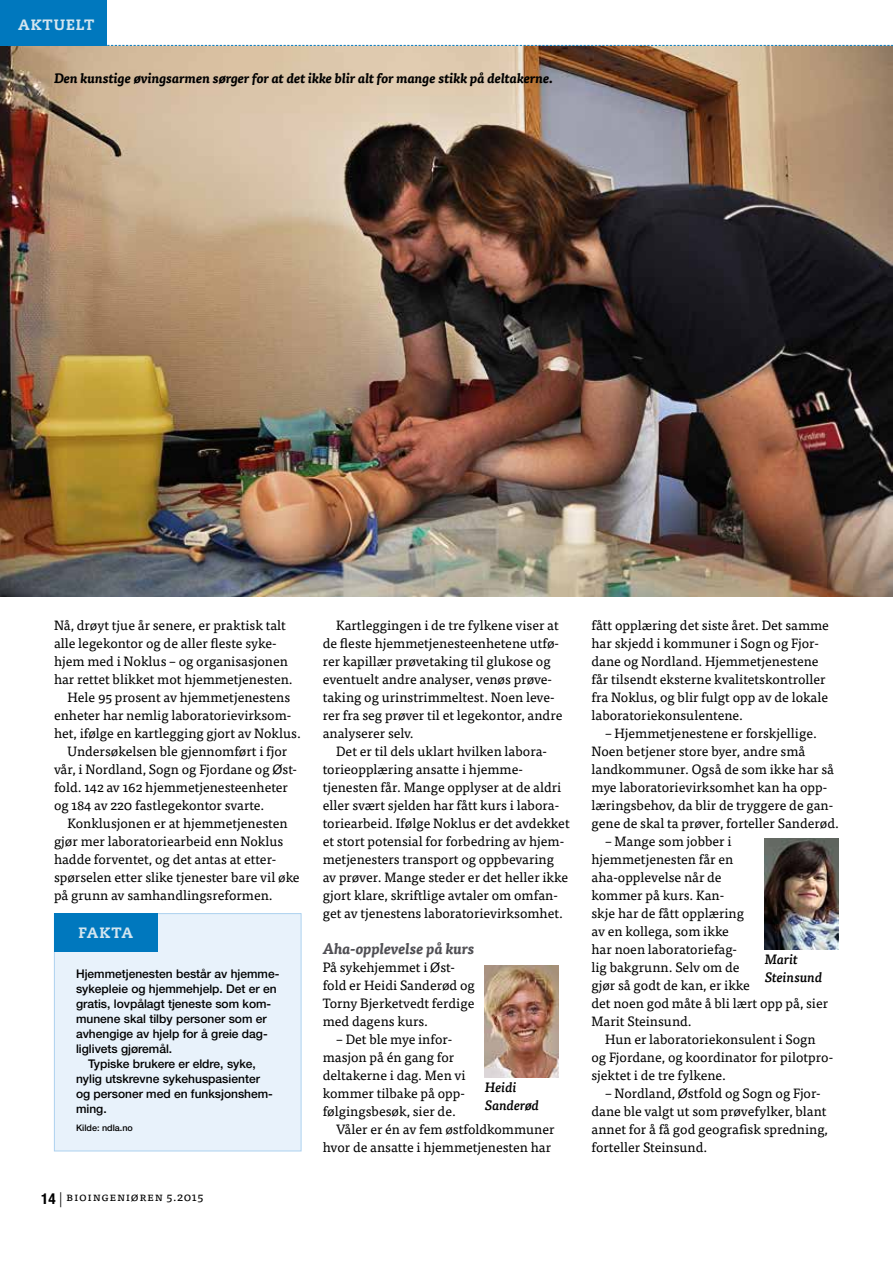
<style>
.page{position:relative;width:893px;height:1263px;background:#fff}
.page>*{position:absolute;margin:0;border:0;box-sizing:border-box;transform-origin:0 0}
.t1{font:italic 700 15px "Tisa Pro";color:#504f54}
.t2{font:800 15px "Caecilia LT Std";letter-spacing:.065em;color:#d3e5ef}
.t3{font:13.5px/18px "Tisa Pro";color:#000}
.t4{font:italic 700 13.5px "Tisa Pro";color:#000}
.t5{font:italic 500 13.5px/18px "Tisa Pro";color:#000}
.t6{font:500 12px "Helvetica Neue LT Pro";color:#000}
.t7{font:12px "Tisa Pro";letter-spacing:.05em;color:#000}
.t8{font:500 9px "Helvetica Neue LT Pro";color:#000}
.s1{font-family:"Helvetica Neue LT Pro";font-weight:700;font-stretch:condensed;font-size:15px}
.s2{font-family:"Helvetica Neue LT Pro";font-weight:300;font-size:15px}
</style>
<div class="page">
<img style="left:0;top:46px;width:893px;height:551px">
<div style="left:0;top:0;width:106px;height:46px;background:#0078be"></div>
<svg style="left:106px;top:45px;width:787px;height:1px"></svg>
<div style="left:54px;top:913px;width:247px;height:238px;background:#e8f2fb"></div>
<div style="left:54px;top:913px;width:247px;height:238px;border:1px solid #aed2ef"></div>
<div style="left:54px;top:913px;width:104px;height:38px;background:#0078be"></div>
<img style="left:765px;top:838px;width:74px;height:112px">
<img style="left:485px;top:966px;width:74px;height:111px">
<p class="t2" style="left:18px;top:15px;width:78px">AKTUELT</p>
<p class="t4" style="left:54px;top:68px;width:500px">Den kunstige øvingsarmen sørger for at det ikke blir alt for mange stikk på deltakerne.</p>
<p class="t3" style="left:54px;top:615px;width:234px">Nå, drøyt tjue år senere, er praktisk talt</p>
<p class="t3" style="left:54px;top:633px;width:224px">alle legekontor og de aller fleste syke-</p>
<p class="t3" style="left:54px;top:651px;width:235px">hjem med i Noklus – og organisasjonen</p>
<p class="t3" style="left:54px;top:669px;width:240px">har rettet blikket mot hjemmetjenesten.</p>
<p class="t3" style="left:68px;top:687px;width:224px">Hele 95 prosent av hjemmetjenestens</p>
<p class="t3" style="left:54px;top:705px;width:239px">enheter har nemlig laboratorievirksom-</p>
<p class="t3" style="left:54px;top:723px;width:248px">het, ifølge en kartlegging gjort av Noklus.</p>
<p class="t3" style="left:68px;top:741px;width:221px">Undersøkelsen ble gjennomført i fjor</p>
<p class="t3" style="left:54px;top:759px;width:245px">vår, i Nordland, Sogn og Fjordane og Øst-</p>
<p class="t3" style="left:54px;top:777px;width:235px">fold. 142 av 162 hjemmetjenesteenheter</p>
<p class="t3" style="left:54px;top:795px;width:212px">og 184 av 220 fastlegekontor svarte.</p>
<p class="t3" style="left:68px;top:813px;width:222px">Konklusjonen er at hjemmetjenesten</p>
<p class="t3" style="left:54px;top:831px;width:231px">gjør mer laboratoriearbeid enn Noklus</p>
<p class="t3" style="left:54px;top:849px;width:224px">hadde forventet, og det antas at etter-</p>
<p class="t3" style="left:54px;top:867px;width:247px">spørselen etter slike tjenester bare vil øke</p>
<p class="t3" style="left:54px;top:885px;width:220px">på grunn av samhandlingsreformen.</p>
<p class="t2" style="left:79px;top:923px;width:56px">FAKTA</p>
<p class="t6" style="left:76px;top:966px;width:205px">Hjemmetjenesten består av hjemme-</p>
<p class="t6" style="left:76px;top:981px;width:202px">sykepleie og hjemmehjelp. Det er en</p>
<p class="t6" style="left:76px;top:996px;width:197px">gratis, lovpålagt tjeneste som kom-</p>
<p class="t6" style="left:76px;top:1011px;width:192px">munene skal tilby personer som er</p>
<p class="t6" style="left:76px;top:1026px;width:193px">avhengige av hjelp for å greie dag-</p>
<p class="t6" style="left:76px;top:1041px;width:98px">liglivets gjøremål.</p>
<p class="t6" style="left:88px;top:1056px;width:169px">Typiske brukere er eldre, syke,</p>
<p class="t6" style="left:76px;top:1071px;width:185px">nylig utskrevne sykehuspasienter</p>
<p class="t6" style="left:76px;top:1086px;width:198px">og personer med en funksjonshem-</p>
<p class="t6" style="left:76px;top:1101px;width:32px">ming.</p>
<p class="t8" style="left:76px;top:1122px;width:58px">Kilde: ndla.no</p>
<p class="t7" style="left:41px;top:1188px;width:163px"><span class="s1">14</span> <span class="s2">|</span> Bioingeniøren 5.2015</p>
<p class="t3" style="left:323px;top:615px;width:241px;text-indent:14px">Kartleggingen i de tre fylkene viser at de fleste hjemmetjenesteenhetene utfø&shy;rer kapillær prøvetaking til glukose og eventuelt andre analyser, venøs prøve&shy;taking og urinstrimmeltest. Noen leve&shy;rer fra seg prøver til et legekontor, andre analyserer selv.</p>
<p class="t3" style="left:323px;top:741px;width:248px;text-indent:14px">Det er til dels uklart hvilken labora&shy;torieopplæring ansatte i hjemme&shy;tjenesten får. Mange opplyser at de aldri eller svært sjelden har fått kurs i labora&shy;toriearbeid. Ifølge Noklus er det avdekket et stort potensial for forbedring av hjem&shy;metjenesters transport og oppbevaring av prøver. Mange steder er det heller ikke gjort klare, skriftlige avtaler om omfan&shy;get av tjenestens laboratorievirksomhet.</p>
<p class="t1" style="left:323px;top:937px;width:153px">Aha-opplevelse på kurs</p>
<p class="t3" style="left:323px;top:957px;width:154px">På sykehjemmet i Øst&shy;fold er Heidi Sanderød og<br>Torny Bjerketvedt ferdige med dagens kurs.</p>
<p class="t3" style="left:336px;top:1029px;width:117px">– Det ble mye infor-</p>
<p class="t3" style="left:323px;top:1047px;width:133px">masjon på én gang for</p>
<p class="t3" style="left:323px;top:1065px;width:144px">deltakerne i dag. Men vi</p>
<p class="t3" style="left:323px;top:1083px;width:144px">kommer tilbake på opp-</p>
<p class="t3" style="left:323px;top:1101px;width:135px">følgingsbesøk, sier de.</p>
<p class="t3" style="left:336px;top:1119px;width:220px">Våler er én av fem østfoldkommuner</p>
<p class="t3" style="left:323px;top:1137px;width:230px">hvor de ansatte i hjemmetjenesten har</p>
<p class="t5" style="left:485px;top:1077px;width:56px">Heidi<br>Sanderød</p>
<p class="t3" style="left:591px;top:615px;width:239px">fått opplæring det siste året. Det samme har skjedd i kommuner i Sogn og Fjor&shy;dane og Nordland. Hjemmetjenestene får tilsendt eksterne kvalitetskontroller fra Noklus, og blir fulgt opp av de lokale laboratoriekonsulentene.</p>
<p class="t3" style="left:591px;top:723px;width:249px;text-indent:14px">– Hjemmetjenestene er forskjellige.<br>Noen betjener store byer, andre små landkommuner. Også de som ikke har så mye laboratorievirksomhet kan ha opp&shy;læringsbehov, da blir de tryggere de gan&shy;gene de skal ta prøver, forteller Sanderød.</p>
<p class="t3" style="left:591px;top:831px;width:238px;text-indent:14px">– Mange som jobber i hjemmetjenesten får en<br>aha-opplevelse når de<br>kommer på kurs. Kan-<br>skje har de fått opplæring<br>av en kollega, som ikke<br>har noen laboratoriefag-<br>lig bakgrunn. Selv om de<br>gjør så godt de kan, er ikke<br>det noen god måte å bli lært opp på, sier<br>Marit Steinsund.</p>
<p class="t3" style="left:591px;top:1029px;width:243px;text-indent:14px">Hun er laboratoriekonsulent i Sogn og Fjordane, og koordinator for pilotpro&shy;sjektet i de tre fylkene.</p>
<p class="t3" style="left:591px;top:1083px;width:238px;text-indent:14px">– Nordland, Østfold og Sogn og Fjor&shy;dane ble valgt ut som prøvefylker, blant annet for å få god geografisk spredning, forteller Steinsund.</p>
<p class="t5" style="left:765px;top:950px;width:59px">Marit<br>Steinsund</p>
</div>
